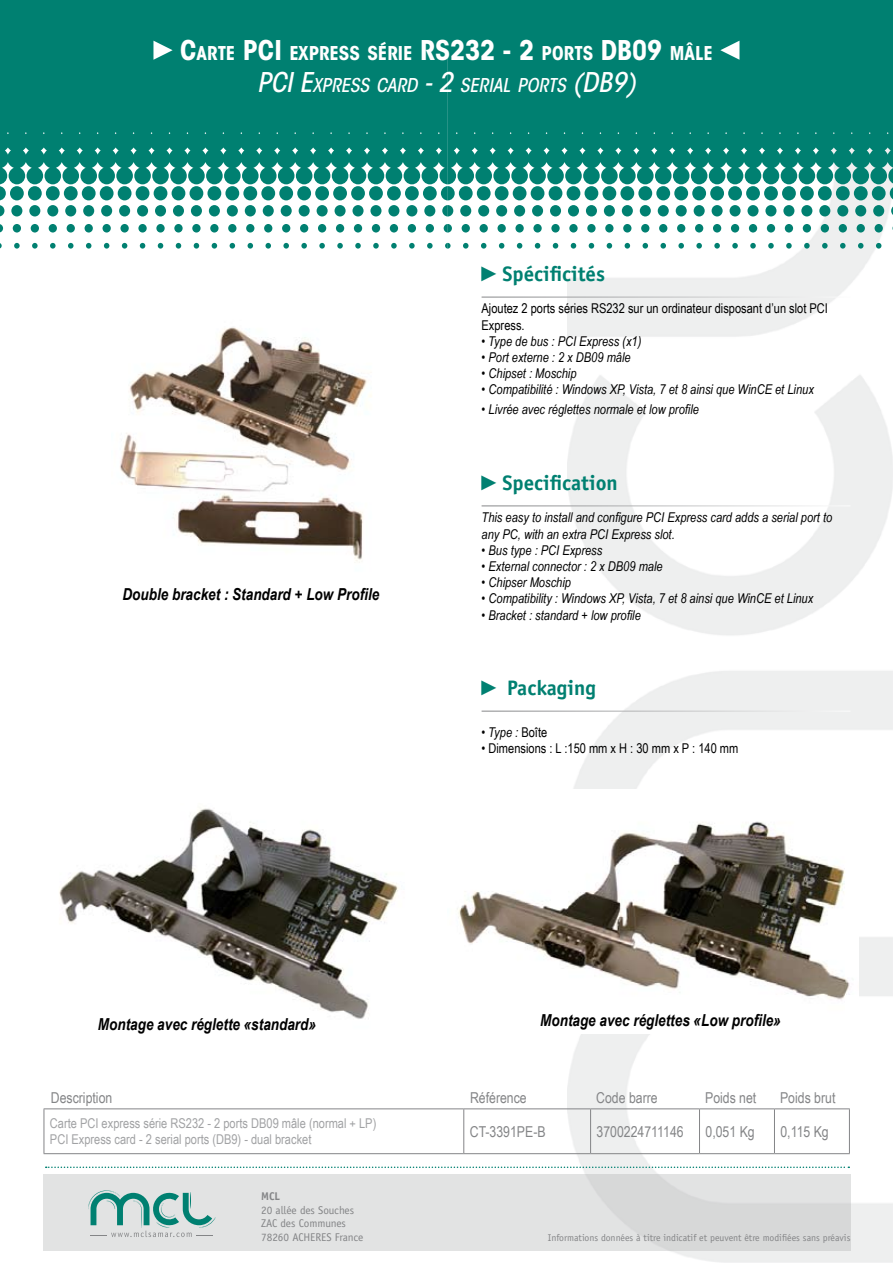
<style>
.page{position:relative;width:893px;height:1263px;background:#fff}
.page>*{position:absolute;margin:0;border:0;box-sizing:border-box;transform-origin:0 0}
.t1{font:700 21px "Officina Sans Std";color:#008071}
.t2{font:700 condensed 18.9px/32.4px "ITC Avant Garde Std";color:#fff;text-align:center}
.t3{font:italic 700 16.5px "Arial Narrow";color:#000}
.t4{font:15px "Arial Narrow";color:#848587}
.t5{font:italic 13.5px/16.2px "Arial Narrow";color:#000}
.t6{font:13.5px/16.2px "Arial Narrow";color:#000}
.t7{font:13.5px/16.2px "Arial Narrow";color:#a1a2a4}
.t8{font:11.25px/13.5px "Officina Sans Std";letter-spacing:-.005em;color:#848587}
.t9{font:700 11.25px "Officina Sans Std";color:#848587}
.t10{font:9.75px "Officina Sans Std";color:#848587}
.s1{font-size:27px}
.s2{font-weight:500;font-style:italic;font-size:27px}
.s3{font-weight:500;font-style:italic}
.s4{font-family:"Arial Narrow"}
.s5{font-style:normal}
</style>
<div class="page">
<img style="left:568px;top:249px;width:325px;height:1014px">
<div style="left:43px;top:1174px;width:807px;height:76px;background:#e2e3e3"></div>
<svg style="left:88px;top:1190px;width:128px;height:47px"></svg>
<svg style="left:0;top:58px;width:448px;height:191px;fill:#008071"></svg>
<svg style="left:448px;top:58px;width:445px;height:191px;fill:#008071"></svg>
<div style="left:0;top:0;width:893px;height:58px;background:#008071"></div>
<hr style="left:44px;top:1108px;width:420px;height:1px;background:#848587">
<hr style="left:44px;top:1109px;width:1px;height:44px;background:#848587">
<hr style="left:464px;top:1108px;width:127px;height:1px;background:#848587">
<hr style="left:463px;top:1109px;width:1px;height:44px;background:#848587">
<hr style="left:591px;top:1108px;width:108px;height:1px;background:#848587">
<hr style="left:590px;top:1109px;width:1px;height:44px;background:#848587">
<hr style="left:699px;top:1108px;width:75px;height:1px;background:#848587">
<hr style="left:699px;top:1109px;width:1px;height:44px;background:#848587">
<hr style="left:774px;top:1108px;width:76px;height:1px;background:#848587">
<hr style="left:774px;top:1109px;width:1px;height:44px;background:#848587">
<hr style="left:849px;top:1109px;width:1px;height:44px;background:#848587">
<hr style="left:44px;top:1153px;width:420px;height:1px;background:#848587">
<hr style="left:464px;top:1153px;width:127px;height:1px;background:#848587">
<hr style="left:591px;top:1153px;width:108px;height:1px;background:#848587">
<hr style="left:699px;top:1153px;width:75px;height:1px;background:#848587">
<hr style="left:774px;top:1153px;width:76px;height:1px;background:#848587">
<hr style="left:482px;top:297px;width:368px;height:1px;background:#fff">
<hr style="left:482px;top:506px;width:368px;height:1px;background:#fff">
<hr style="left:482px;top:711px;width:368px;height:1px;background:#fff">
<svg style="left:46px;top:1166px;width:803px;height:2px"></svg>
<img style="left:120px;top:327px;width:251px;height:234px">
<svg style="left:153px;top:41px;width:20px;height:19px"></svg>
<svg style="left:720px;top:41px;width:19px;height:19px"></svg>
<img style="left:59px;top:808px;width:340px;height:211px">
<img style="left:457px;top:789px;width:401px;height:244px">
<h2 class="t2" style="left:180px;top:36px;width:534px"><span class="s1">C</span>ARTE <span class="s1">PCI</span> EXPRESS SÉRIE <span class="s1">RS232 - 2</span> PORTS <span class="s1">DB09</span> MÂLE<br><span class="s2">PCI E</span><span class="s3">XPRESS CARD</span> <span class="s2">- 2</span> <span class="s3">SERIAL PORTS</span> <span class="s2">(DB9)</span></h2>
<p class="t3" style="left:122px;top:581px;width:258px">Double bracket : Standard + Low Profile</p>
<h1 class="t1" style="left:482px;top:261px;width:125px"><span class="s4">►</span>Spécificités</h1>
<p class="t6" style="left:482px;top:300px;width:348px">Ajoutez 2 ports séries RS232 sur un ordinateur disposant d’un slot PCI<br>Express.</p>
<p class="t5" style="left:482px;top:333px;width:161px">• Type de bus : PCI Express (x1)</p>
<p class="t5" style="left:482px;top:349px;width:151px">• Port externe : 2 x DB09 mâle</p>
<p class="t5" style="left:482px;top:365px;width:96px">• Chipset : Moschip</p>
<p class="t5" style="left:482px;top:381px;width:334px">• Compatibilité : Windows XP, Vista, 7 et 8 ainsi que WinCE et Linux</p>
<p class="t5" style="left:482px;top:401px;width:219px">• Livrée avec réglettes normale et low profile</p>
<h1 class="t1" style="left:482px;top:470px;width:138px"><span class="s4">►</span>Specification</h1>
<p class="t5" style="left:482px;top:509px;width:352px">This easy to install and configure PCI Express card adds a serial port to any PC, with an extra PCI Express slot.</p>
<p class="t5" style="left:482px;top:542px;width:122px">• Bus type : PCI Express</p>
<p class="t5" style="left:482px;top:558px;width:183px">• External connector : 2 x DB09 male</p>
<p class="t5" style="left:482px;top:574px;width:91px">• Chipser Moschip</p>
<p class="t5" style="left:482px;top:590px;width:333px">• Compatibility : Windows XP, Vista, 7 et 8 ainsi que WinCE et Linux</p>
<p class="t5" style="left:482px;top:606px;width:161px">• Bracket : standard + low profile</p>
<h1 class="t1" style="left:482px;top:675px;width:116px"><span class="s4">►</span> Packaging</h1>
<p class="t5" style="left:482px;top:723px;width:67px">• Type : <span class="s5">Boîte</span></p>
<p class="t6" style="left:482px;top:739px;width:258px">• Dimensions : L :150 mm x H : 30 mm x P : 140 mm</p>
<p class="t3" style="left:98px;top:1011px;width:220px">Montage avec réglette «standard»</p>
<p class="t3" style="left:540px;top:1007px;width:242px">Montage avec réglettes «Low profile»</p>
<p class="t4" style="left:51px;top:1087px;width:63px">Description</p>
<p class="t4" style="left:470px;top:1087px;width:58px">Référence</p>
<p class="t4" style="left:596px;top:1087px;width:63px">Code barre</p>
<p class="t4" style="left:705px;top:1087px;width:53px">Poids net</p>
<p class="t4" style="left:780px;top:1087px;width:57px">Poids brut</p>
<p class="t7" style="left:50px;top:1115px;width:328px">Carte PCI express série RS232 - 2 ports DB09 mâle (normal + LP)<br>PCI Express card - 2 serial ports (DB9) - dual bracket</p>
<p class="t4" style="left:470px;top:1120px;width:77px">CT-3391PE-B</p>
<p class="t4" style="left:597px;top:1120px;width:89px">3700224711146</p>
<p class="t4" style="left:705px;top:1120px;width:51px">0,051 Kg</p>
<p class="t4" style="left:780px;top:1120px;width:50px">0,115 Kg</p>
<p class="t9" style="left:261px;top:1189px;width:21px">MCL</p>
<p class="t8" style="left:261px;top:1203px;width:104px">20 allée des Souches<br>ZAC des Communes<br>78260 ACHERES France</p>
<p class="t10" style="left:548px;top:1232px;width:304px">Informations données à titre indicatif et peuvent être modifiées sans préavis</p>
</div>
